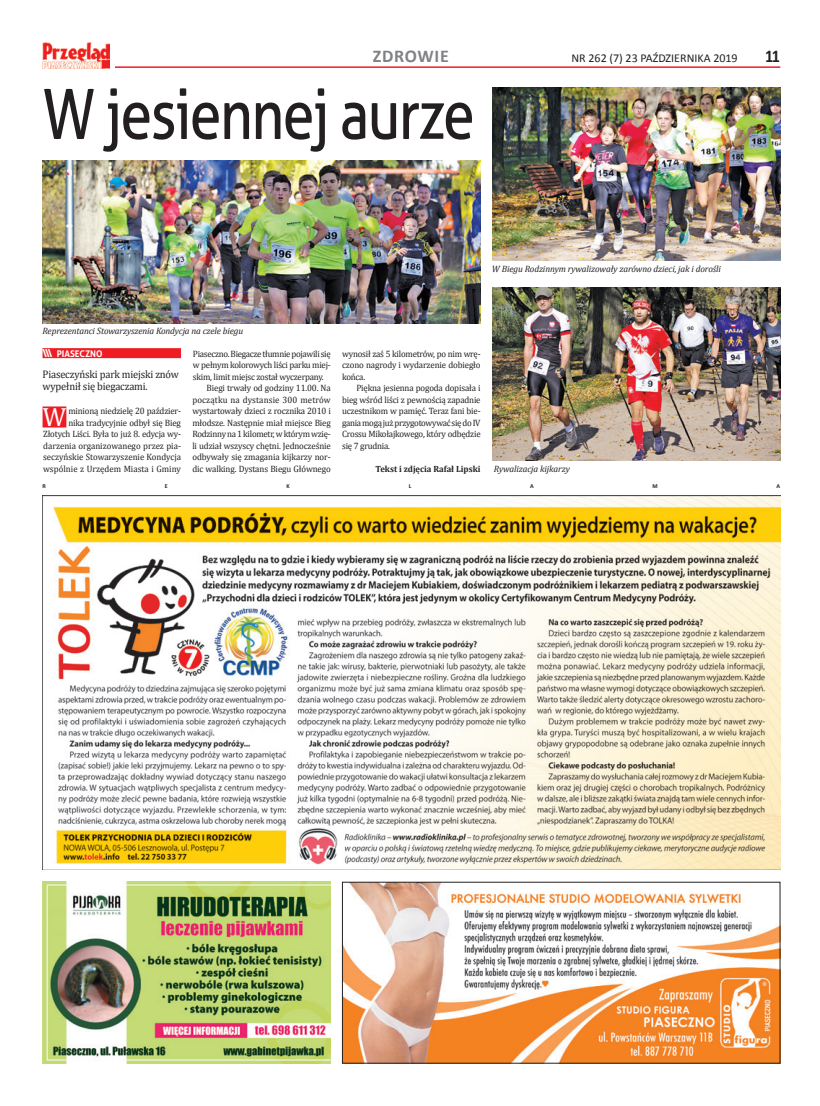
<style>
.page{position:relative;width:820px;height:1106px;background:#fff}
.page>*{position:absolute;margin:0;border:0;box-sizing:border-box;transform-origin:0 0}
.t1{font:69px "Aller";letter-spacing:-.03em;color:#231f20;scale:.83 1}
.t2{font:26.5px "Cambria";color:#fff;scale:.96 1}
.t3{font:700 18px "Calibri";letter-spacing:.04em;color:#808285}
.t4{font:700 18px "Calibri";color:#231f20;scale:.9 1}
.t5{font:12px "Calibri";color:#231f20}
.t6{font:11px/12.5px "Cambria";letter-spacing:-.015em;color:#231f20;scale:.95 1}
.t7{font:9.2px/11.5px "Cambria";letter-spacing:-.015em;color:#231f20;text-align:justify;scale:.96 1}
.t8{font:italic 9.2px "Cambria";letter-spacing:-.01em;color:#231f20}
.t9{font:9.2px "Cambria";letter-spacing:-.035em;color:#231f20;scale:.96 1}
.t10{font:9.2px "Cambria";letter-spacing:.015em;color:#231f20;scale:.96 1}
.t11{font:700 9.2px "Aller";color:#fff;scale:.96 1}
.t12{font:700 9px "Cambria";color:#231f20;scale:.96 1}
.t13{font:700 6px "Calibri";color:#231f20}
.s1{font-size:11px}
</style>
<div class="page">
<hr style="left:43px;top:66px;width:737px;height:2px;background:#ee1d23">
<div style="left:43px;top:42px;width:71px;height:26px;background:#fff"></div>
<img style="left:43px;top:42px;width:67px;height:26px">
<img style="left:43px;top:882px;width:288px;height:181px">
<div style="left:43px;top:348px;width:138px;height:10px;background:#ee1d23"></div>
<div style="left:43px;top:406px;width:23px;height:21px;background:#ee1d23"></div>
<img style="left:43px;top:495px;width:737px;height:375px">
<img style="left:344px;top:884px;width:434px;height:177px">
<img style="left:43px;top:161px;width:437px;height:162px">
<img style="left:492px;top:88px;width:288px;height:173px">
<img style="left:492px;top:288px;width:288px;height:173px">
<h3 class="t3" style="left:372px;top:45px;width:77px">ZDROWIE</h3>
<h3 class="t5" style="left:571px;top:51px;width:168px">NR 262 (7) 23 PAŹDZIERNIKA 2019</h3>
<h3 class="t4" style="left:765px;top:45px;width:18px">11</h3>
<h1 class="t1" style="left:43px;top:72px;width:522px">W jesiennej aurze</h1>
<p class="t8" style="left:492px;top:262px;width:230px">W Biegu Rodzinnym rywalizowały zarówno dzieci, jak i dorośli</p>
<p class="t8" style="left:43px;top:325px;width:202px">Reprezentanci Stowarzyszenia Kondycja na czele biegu</p>
<p class="t11" style="left:43px;top:348px;width:64px"><span class="s1">\\\</span> PIASECZNO</p>
<p class="t6" style="left:43px;top:367px;width:145px">Piaseczyński park miejski znów wypełnił się biegaczami.</p>
<h2 class="t2" style="left:43px;top:401px;width:26px">W</h2>
<p class="t7" style="left:43px;top:405px;width:145px;text-align:right">minioną niedzielę 20 paździer-<br>nika tradycyjnie odbył się Bieg Złotych Liści. Była to już 8. edycja wy&shy;darzenia organizowanego przez pia&shy;seczyńskie Stowarzyszenie Kondycja wspólnie z Urzędem Miasta i Gminy</p>
<p class="t9" style="left:193px;top:348px;width:145px">Piaseczno. Biegacze tłumnie pojawili się</p>
<p class="t7" style="left:193px;top:359px;width:145px">w pełnym kolorowych liści parku miej-</p>
<p class="t7" style="left:193px;top:371px;width:138px">skim, limit miejsc został wyczerpany.</p>
<p class="t7" style="left:206px;top:382px;width:131px">Biegi trwały od godziny 11.00. Na</p>
<p class="t10" style="left:192px;top:394px;width:146px">początku na dystansie 300 metrów</p>
<p class="t7" style="left:192px;top:405px;width:146px">wystartowały dzieci z rocznika 2010 i</p>
<p class="t7" style="left:192px;top:417px;width:146px">młodsze. Następnie miał miejsce Bieg</p>
<p class="t7" style="left:192px;top:428px;width:146px">Rodzinny na 1 kilometr, w którym wzię-</p>
<p class="t7" style="left:192px;top:440px;width:146px">li udział wszyscy chętni. Jednocześnie</p>
<p class="t7" style="left:192px;top:451px;width:146px">odbywały się zmagania kijkarzy nor-</p>
<p class="t7" style="left:192px;top:463px;width:146px">dic walking. Dystans Biegu Głównego</p>
<p class="t7" style="left:342px;top:348px;width:146px">wynosił zaś 5 kilometrów, po nim wrę&shy;czono nagrody i wydarzenie dobiegło końca.</p>
<p class="t7" style="left:342px;top:382px;width:146px;text-indent:14px">Piękna jesienna pogoda dopisała i bieg wśród liści z pewnością zapadnie uczestnikom w pamięć. Teraz fani bie&shy;gania mogą już przygotowywać się do IV Crossu Mikołajkowego, który odbędzie się 7 grudnia.</p>
<p class="t12" style="left:375px;top:462px;width:111px">Tekst i zdjęcia Rafał Lipski</p>
<p class="t8" style="left:493px;top:462px;width:77px">Rywalizacja kijkarzy</p>
<p class="t13" style="left:43px;top:482px;width:5px">R</p>
<p class="t13" style="left:165px;top:482px;width:4px">E</p>
<p class="t13" style="left:286px;top:482px;width:5px">K</p>
<p class="t13" style="left:408px;top:482px;width:4px">L</p>
<p class="t13" style="left:530px;top:482px;width:5px">A</p>
<p class="t13" style="left:652px;top:482px;width:7px">M</p>
<p class="t13" style="left:776px;top:482px;width:5px">A</p>
</div>
